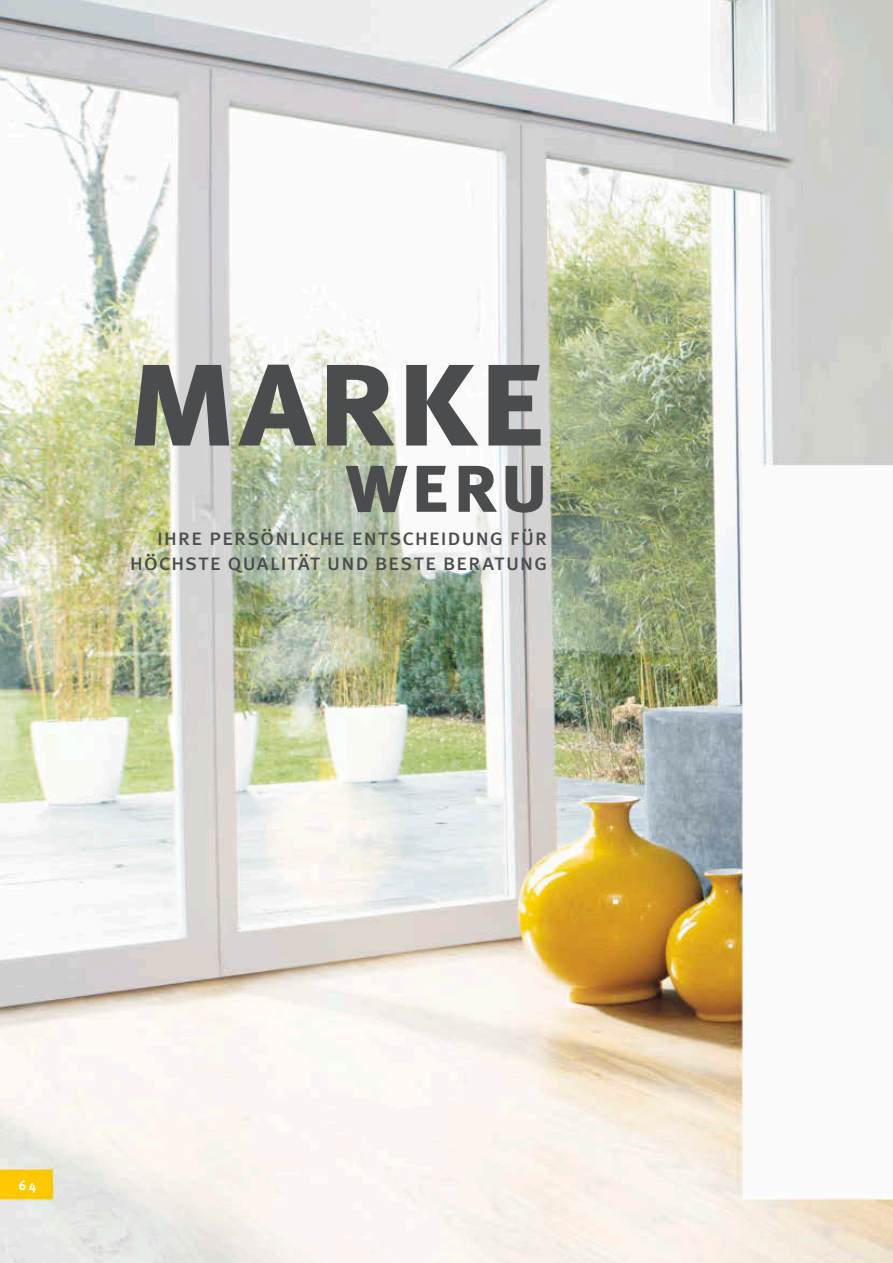
<style>
.page{position:relative;width:893px;height:1263px;background:#fff}
.page>*{position:absolute;margin:0;border:0;box-sizing:border-box;transform-origin:0 0}
.t1{font:150px "Meta Plus Bold Caps";letter-spacing:-.01em;color:#4b4c4d}
.t2{font:85.5px "Meta Plus Bold Caps";color:#4b4c4d}
.t3{font:23.7px/25.5px "Meta Plus Book Caps";letter-spacing:.025em;color:#4b4c4d;text-align:right}
.t4{font:700 13.5px "Meta Plus";color:#fff}
</style>
<div class="page">
<img style="left:0;top:0;width:893px;height:1263px">
<h1 class="t1" style="left:126px;top:307px;width:425px">marke</h1>
<h2 class="t2" style="left:343px;top:433px;width:208px">weru</h2>
<p class="t3" style="left:130px;top:524px;width:419px">ihre persönliche entscheidung für höchste qualität und beste beratung</p>
<p class="t4" style="left:19px;top:1177px;width:19px">64</p>
</div>
